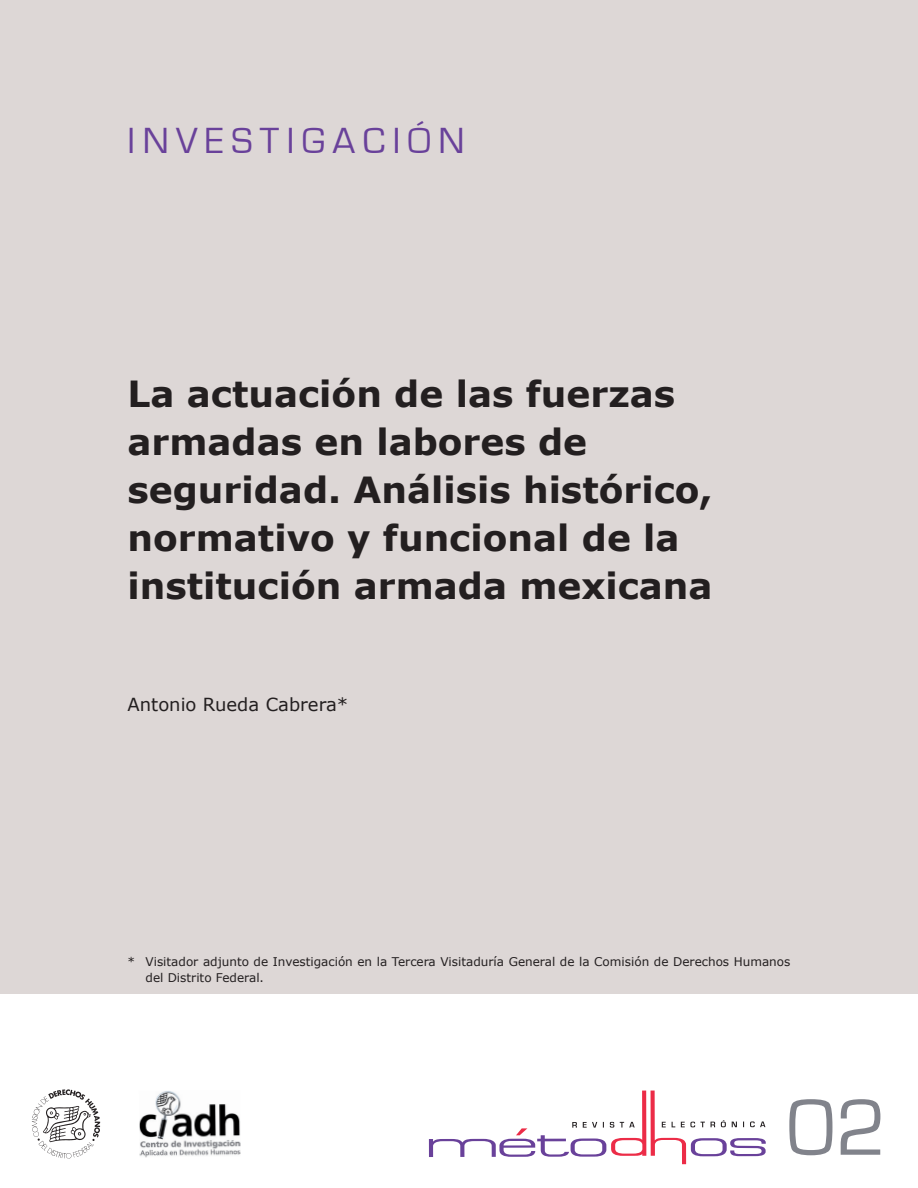
<style>
.page{position:relative;width:918px;height:1188px;background:#fff}
.page>*{position:absolute;margin:0;border:0;box-sizing:border-box;transform-origin:0 0}
.t1{font:82.5px "Eurostile";color:#81838b}
.t2{font:37.5px "Eurostile";letter-spacing:.2em;color:#69419a}
.t3{font:700 36px/48px "Verdana";color:#231f20}
.t4{font:18px "Verdana";color:#231f20}
.t5{font:12px/16.5px "Verdana";color:#231f20}
</style>
<div class="page">
<div style="left:0;top:0;width:918px;height:993px;background:#ddd7d6"></div>
<img style="left:139px;top:1091px;width:102px;height:66px">
<svg style="left:32px;top:1089px;width:68px;height:70px"></svg>
<svg style="left:429px;top:1091px;width:337px;height:73px"></svg>
<p class="t2" style="left:128px;top:120px;width:338px">INVESTI GACI ÓN</p>
<p class="t3" style="left:128px;top:369px;width:587px">La actuación de las fuerzas armadas en labores de seguridad. Análisis histórico, normativo y funcional de la institución armada mexicana</p>
<p class="t4" style="left:128px;top:693px;width:222px">Antonio Rueda Cabrera*</p>
<p class="t5" style="left:146px;top:953px;width:646px;text-indent:-18px">* Visitador adjunto de Investigación en la Tercera Visitaduría General de la Comisión de Derechos Humanos del Distrito Federal.</p>
<h1 class="t1" style="left:786px;top:1083px;width:103px">02</h1>
</div>
